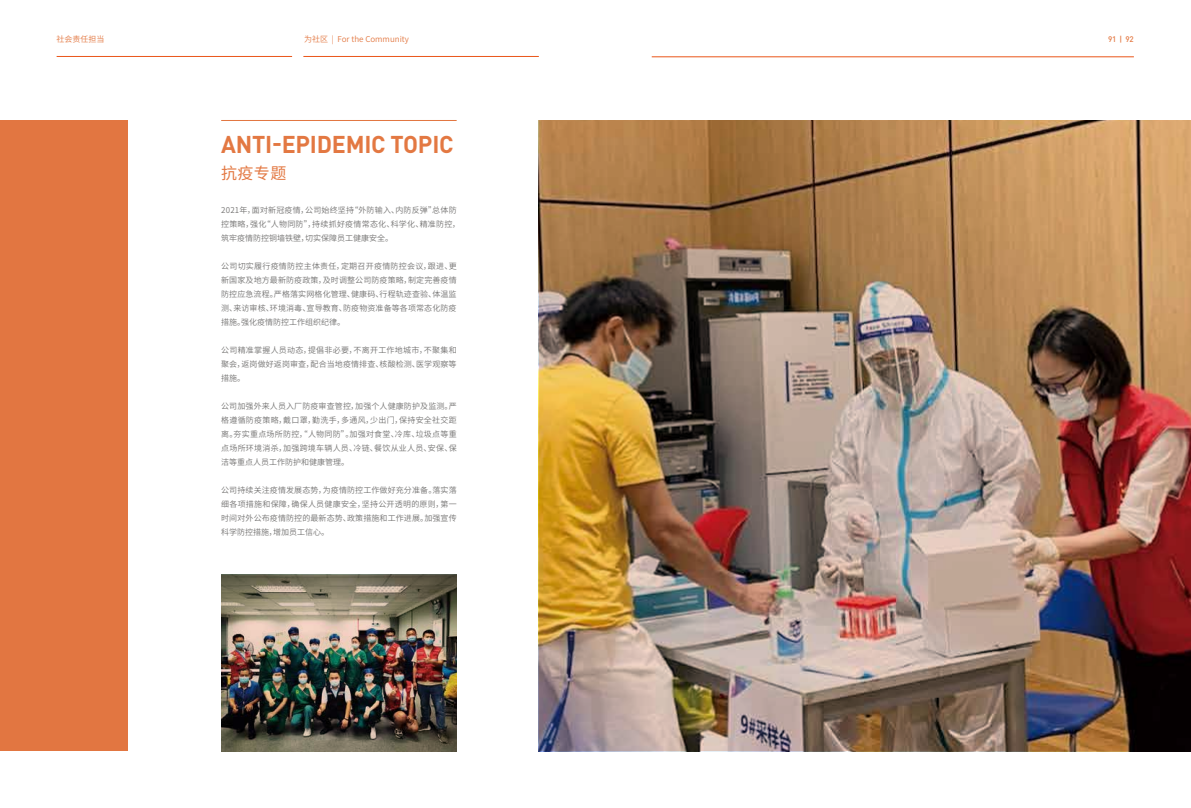
<style>
.page{position:relative;width:1191px;height:808px;background:#fff}
.page>*{position:absolute;margin:0;border:0;box-sizing:border-box;transform-origin:0 0}
.t1{font:700 24px "DIN Pro";letter-spacing:-.01em;color:#e37842}
.t2{font:16px "Source Han Sans CN";color:#e37842}
.t3{font:8px/14px "Source Han Sans CN";letter-spacing:.015em;color:#737271;text-align:justify}
.t4{font:8px "Source Han Sans CN";color:#e37842}
.t5{font:500 8px "DIN Pro";color:#e37842}
</style>
<div class="page">
<hr style="left:57px;top:56px;width:235px;height:1px;background:#ea5619">
<hr style="left:303px;top:56px;width:236px;height:1px;background:#ea5619">
<hr style="left:651px;top:57px;width:482px;height:1px;background:#ea5619">
<hr style="left:221px;top:120px;width:235px;height:1px;background:#e27641">
<img style="left:221px;top:575px;width:235px;height:176px">
<div style="left:0;top:120px;width:128px;height:631px;background:#e27641"></div>
<img style="left:539px;top:120px;width:652px;height:631px">
<p class="t4" style="left:57px;top:35px;width:49px">社会责任担当</p>
<p class="t4" style="left:304px;top:35px;width:106px">为社区 | For the Community</p>
<p class="t5" style="left:1108px;top:34px;width:27px">91 | 92</p>
<h1 class="t1" style="left:221px;top:128px;width:234px">ANTI-EPIDEMIC TOPIC</h1>
<h2 class="t2" style="left:221px;top:164px;width:67px">抗疫专题</h2>
<p class="t3" style="left:221px;top:203px;width:240px;text-align:left">2021年，面对新冠疫情，公司始终坚持“外防输入、内防反弹”总体防控策略，强化“人物同防”，持续抓好疫情常态化、科学化、精准防控，筑牢疫情防控铜墙铁壁，切实保障员工健康安全。</p>
<p class="t3" style="left:221px;top:259px;width:237px">公司切实履行疫情防控主体责任，定期召开疫情防控会议，跟进、更新国家及地方最新防疫政策，及时调整公司防疫策略，制定完善疫情防控应急流程。严格落实网格化管理、健康码、行程轨迹查验、体温监测、来访审核、环境消毒、宣导教育、防疫物资准备等各项常态化防疫措施。强化疫情防控工作组织纪律。</p>
<p class="t3" style="left:221px;top:343px;width:237px">公司精准掌握人员动态，提倡非必要，不离开工作地城市，不聚集和聚会，返岗做好返岗审查，配合当地疫情排查、核酸检测、医学观察等措施。</p>
<p class="t3" style="left:221px;top:399px;width:237px">公司加强外来人员入厂防疫审查管控，加强个人健康防护及监测。严格遵循防疫策略，戴口罩，勤洗手，多通风，少出门，保持安全社交距离。夯实重点场所防控，“人物同防”。加强对食堂、冷库、垃圾点等重点场所环境消杀，加强跨境车辆人员、冷链、餐饮从业人员、安保、保洁等重点人员工作防护和健康管理。</p>
<p class="t3" style="left:221px;top:483px;width:237px">公司持续关注疫情发展态势，为疫情防控工作做好充分准备。落实落细各项措施和保障，确保人员健康安全，坚持公开透明的原则，第一时间对外公布疫情防控的最新态势、政策措施和工作进展。加强宣传科学防控措施，增加员工信心。</p>
</div>
